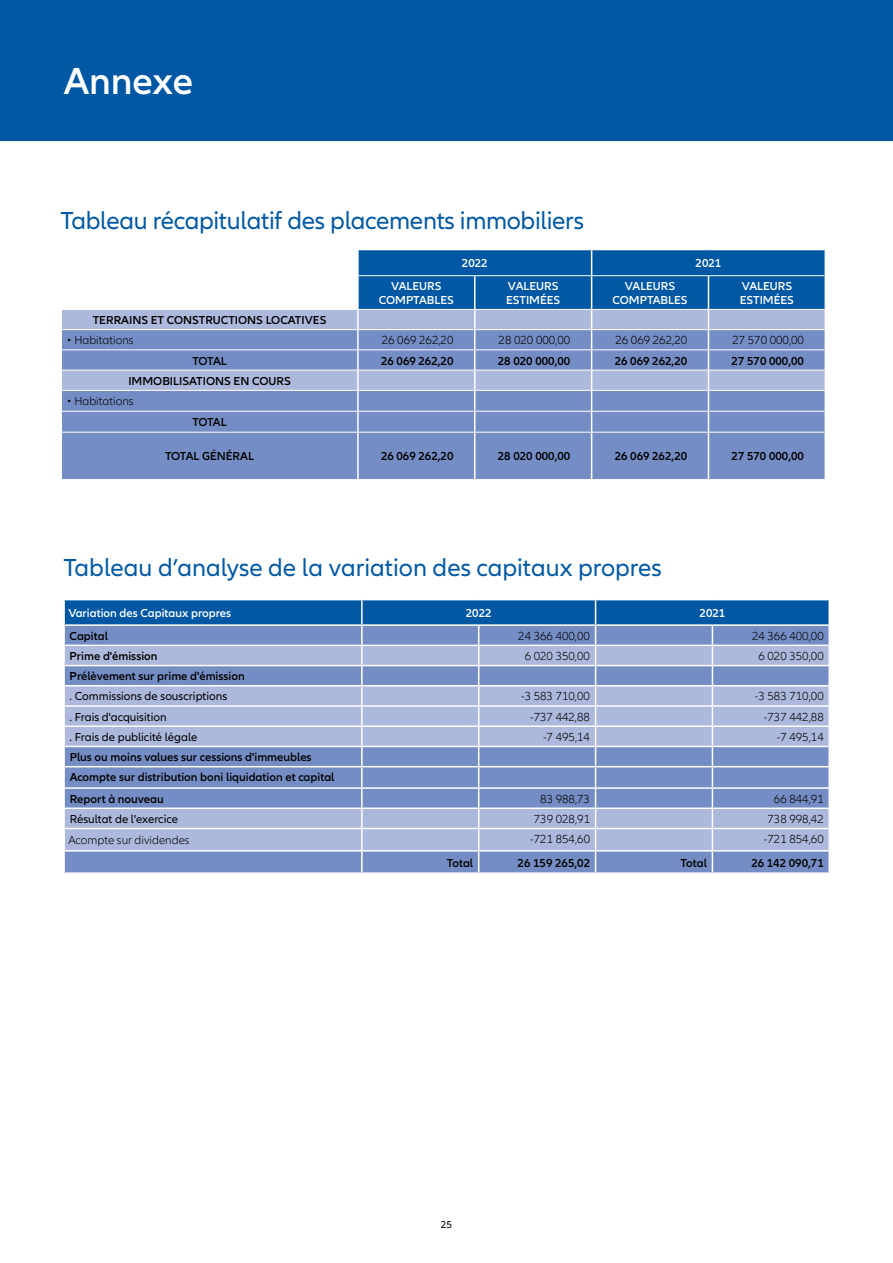
<style>
.page{position:relative;width:893px;height:1263px;background:#fff}
.page>*{position:absolute;margin:0;border:0;box-sizing:border-box;transform-origin:0 0}
.t1{font:600 39px "Allianz Neo";color:#fff}
.t2{font:25.5px "Allianz Neo";letter-spacing:-.01em;color:#0058a4}
.t3{font:600 12px/20.2px "Allianz Neo";color:#000}
.t4{font:300 12px "Allianz Neo";color:#000}
.t5{font:600 12px/13.5px "Allianz Neo";color:#fff}
.t6{font:12px "Allianz Neo";color:#000}
.t7{font:10.5px "Allianz Neo";color:#000}
</style>
<div class="page">
<div style="left:0;top:0;width:893px;height:140px;background:#0058a4"></div>
<svg style="left:64px;top:600px;width:766px;height:272px;background:#8ba2cf"></svg>
<hr style="left:828px;top:851px;width:2px;height:21px;background:#fff">
<hr style="left:63px;top:850px;width:299px;height:1px;background:#fff">
<div style="left:62px;top:310px;width:295px;height:19px;background:#acb8dc"></div>
<svg style="left:62px;top:330px;width:763px;height:149px;background:#7a91c6"></svg>
<svg style="left:357px;top:249px;width:469px;height:183px;background:#5e88c0"></svg>
<hr style="left:357px;top:433px;width:2px;height:46px;background:#fff">
<hr style="left:474px;top:433px;width:1px;height:46px;background:#fff">
<hr style="left:591px;top:433px;width:1px;height:46px;background:#fff">
<hr style="left:708px;top:433px;width:1px;height:46px;background:#fff">
<hr style="left:359px;top:275px;width:116px;height:1px;background:#fff">
<hr style="left:475px;top:275px;width:117px;height:1px;background:#fff">
<hr style="left:592px;top:275px;width:116px;height:1px;background:#fff">
<hr style="left:708px;top:275px;width:117px;height:1px;background:#fff">
<hr style="left:62px;top:309px;width:296px;height:1px;background:#fff">
<hr style="left:358px;top:309px;width:117px;height:1px;background:#fff">
<hr style="left:475px;top:309px;width:117px;height:1px;background:#fff">
<hr style="left:592px;top:309px;width:116px;height:1px;background:#fff">
<hr style="left:708px;top:309px;width:117px;height:1px;background:#fff">
<hr style="left:62px;top:329px;width:296px;height:1px;background:#fff">
<hr style="left:358px;top:329px;width:117px;height:1px;background:#fff">
<hr style="left:475px;top:329px;width:117px;height:1px;background:#fff">
<hr style="left:592px;top:329px;width:116px;height:1px;background:#fff">
<hr style="left:708px;top:329px;width:117px;height:1px;background:#fff">
<hr style="left:62px;top:349px;width:296px;height:1px;background:#fff">
<hr style="left:358px;top:349px;width:117px;height:1px;background:#fff">
<hr style="left:475px;top:349px;width:117px;height:1px;background:#fff">
<hr style="left:592px;top:349px;width:116px;height:1px;background:#fff">
<hr style="left:708px;top:349px;width:117px;height:1px;background:#fff">
<hr style="left:62px;top:370px;width:296px;height:1px;background:#fff">
<hr style="left:358px;top:370px;width:117px;height:1px;background:#fff">
<hr style="left:475px;top:370px;width:117px;height:1px;background:#fff">
<hr style="left:592px;top:370px;width:116px;height:1px;background:#fff">
<hr style="left:708px;top:370px;width:117px;height:1px;background:#fff">
<hr style="left:62px;top:390px;width:296px;height:1px;background:#fff">
<hr style="left:358px;top:390px;width:117px;height:1px;background:#fff">
<hr style="left:475px;top:390px;width:117px;height:1px;background:#fff">
<hr style="left:592px;top:390px;width:116px;height:1px;background:#fff">
<hr style="left:708px;top:390px;width:117px;height:1px;background:#fff">
<hr style="left:62px;top:411px;width:296px;height:1px;background:#fff">
<hr style="left:358px;top:411px;width:117px;height:1px;background:#fff">
<hr style="left:475px;top:411px;width:117px;height:1px;background:#fff">
<hr style="left:592px;top:411px;width:116px;height:1px;background:#fff">
<hr style="left:708px;top:411px;width:117px;height:1px;background:#fff">
<hr style="left:62px;top:432px;width:296px;height:1px;background:#fff">
<hr style="left:358px;top:432px;width:117px;height:1px;background:#fff">
<hr style="left:475px;top:432px;width:117px;height:1px;background:#fff">
<hr style="left:592px;top:432px;width:116px;height:1px;background:#fff">
<hr style="left:708px;top:432px;width:117px;height:1px;background:#fff">
<h1 class="t1" style="left:64px;top:58px;width:131px">Annexe</h1>
<h2 class="t2" style="left:61px;top:206px;width:525px">Tableau récapitulatif des placements immobiliers</h2>
<p class="t5" style="left:391px;top:280px;width:50px">Valeu rs</p>
<p class="t5" style="left:379px;top:293px;width:10px">comp</p>
<p class="t5" style="left:413px;top:293px;width:35px">tables</p>
<p class="t5" style="left:462px;top:257px;width:27px">2022</p>
<p class="t5" style="left:696px;top:257px;width:27px">2021</p>
<p class="t5" style="left:506px;top:280px;width:52px">Valeu rs estimées</p>
<p class="t5" style="left:625px;top:280px;width:50px">Valeu rs</p>
<p class="t5" style="left:613px;top:293px;width:10px">comp</p>
<p class="t5" style="left:647px;top:293px;width:35px">tables</p>
<p class="t5" style="left:740px;top:280px;width:52px">Valeu rs estimées</p>
<p class="t3" style="left:93px;top:310px;width:235px">TERRAIN S ET CON STRUCTI ON S LOCATIVES</p>
<p class="t4" style="left:67px;top:334px;width:68px">• Habitations</p>
<p class="t4" style="left:382px;top:334px;width:73px">26 069 262,20</p>
<p class="t4" style="left:499px;top:334px;width:73px">28 020 000,00</p>
<p class="t4" style="left:615px;top:334px;width:73px">26 069 262,20</p>
<p class="t4" style="left:732px;top:334px;width:73px">27 570 000,00</p>
<p class="t3" style="left:192px;top:351px;width:35px">TOTAL</p>
<p class="t3" style="left:381px;top:351px;width:74px">26 069 262,20</p>
<p class="t3" style="left:498px;top:351px;width:74px">28 020 000,00</p>
<p class="t3" style="left:615px;top:351px;width:74px">26 069 262,20</p>
<p class="t3" style="left:732px;top:351px;width:74px">27 570 000,00</p>
<p class="t3" style="left:128px;top:371px;width:164px">I MMOBILISATIONS EN COURS</p>
<p class="t4" style="left:67px;top:395px;width:68px">• Habitations</p>
<p class="t3" style="left:192px;top:412px;width:35px">TOTAL</p>
<p class="t3" style="left:165px;top:447px;width:89px">TOTAL GÉN ÉRAL</p>
<p class="t3" style="left:381px;top:447px;width:74px">26 069 262,20</p>
<p class="t3" style="left:498px;top:447px;width:74px">28 020 000,00</p>
<p class="t3" style="left:615px;top:447px;width:74px">26 069 262,20</p>
<p class="t3" style="left:732px;top:447px;width:74px">27 570 000,00</p>
<h2 class="t2" style="left:63px;top:553px;width:600px">Tableau d’analyse de la variation des capitaux propres</h2>
<p class="t5" style="left:68px;top:606px;width:164px">Variation des Capitaux propres</p>
<p class="t5" style="left:466px;top:606px;width:27px">2022</p>
<p class="t5" style="left:700px;top:606px;width:27px">2021</p>
<p class="t3" style="left:70px;top:626px;width:40px">Capital</p>
<p class="t4" style="left:518px;top:629px;width:73px">24 366 400,00</p>
<p class="t4" style="left:752px;top:629px;width:73px">24 366 400,00</p>
<p class="t3" style="left:70px;top:646px;width:89px">Prime d'émission</p>
<p class="t4" style="left:525px;top:649px;width:67px">6 020 350,00</p>
<p class="t4" style="left:758px;top:649px;width:67px">6 020 350,00</p>
<p class="t3" style="left:70px;top:666px;width:177px">Prélèvement sur prime d'émission</p>
<p class="t6" style="left:70px;top:690px;width:159px">. Commissions de souscriptions</p>
<p class="t4" style="left:521px;top:690px;width:70px">-3 583 710,00</p>
<p class="t4" style="left:755px;top:690px;width:70px">-3 583 710,00</p>
<p class="t6" style="left:70px;top:710px;width:98px">. Frais d'acquisition</p>
<p class="t4" style="left:530px;top:710px;width:61px">-737 442,88</p>
<p class="t4" style="left:764px;top:710px;width:61px">-737 442,88</p>
<p class="t6" style="left:70px;top:730px;width:129px">. Frais de publicité légale</p>
<p class="t4" style="left:543px;top:730px;width:49px">-7 495,14</p>
<p class="t4" style="left:777px;top:730px;width:49px">-7 495,14</p>
<p class="t3" style="left:70px;top:747px;width:266px">Plus ou moins values sur cessions d'immeubles<br>Acompte sur distribution boni liquidation et capital</p>
<p class="t3" style="left:70px;top:789px;width:96px">Report à nouveau</p>
<p class="t4" style="left:540px;top:792px;width:51px">83 988,73</p>
<p class="t4" style="left:774px;top:792px;width:51px">66 844,91</p>
<p class="t6" style="left:70px;top:812px;width:110px">Résultat de l'exercice</p>
<p class="t4" style="left:534px;top:812px;width:58px">739 028,91</p>
<p class="t4" style="left:767px;top:812px;width:58px">738 998,42</p>
<p class="t4" style="left:68px;top:833px;width:123px">Acompte sur dividendes</p>
<p class="t4" style="left:530px;top:832px;width:61px">-721 854,60</p>
<p class="t4" style="left:764px;top:832px;width:61px">-721 854,60</p>
<p class="t3" style="left:447px;top:853px;width:28px">Total</p>
<p class="t3" style="left:518px;top:853px;width:74px">26 159 265,02</p>
<p class="t3" style="left:680px;top:853px;width:28px">Total</p>
<p class="t3" style="left:751px;top:853px;width:74px">26 142 090,71</p>
<p class="t7" style="left:441px;top:1219px;width:13px">25</p>
</div>
